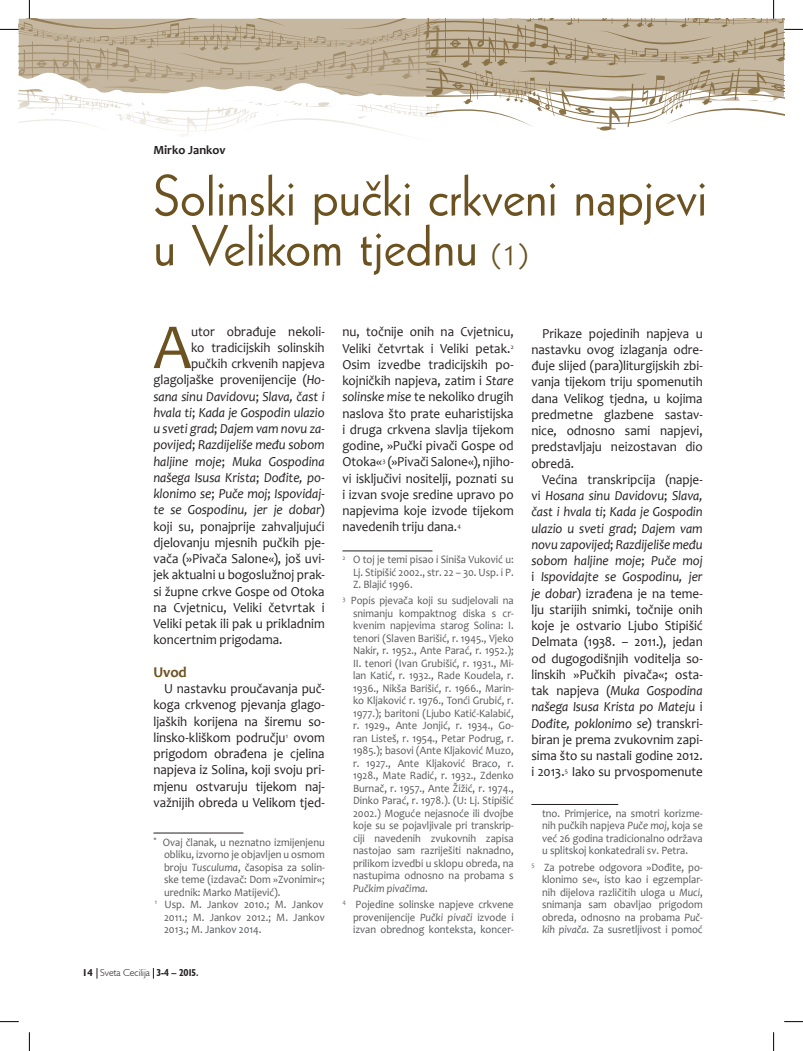
<style>
.page{position:relative;width:803px;height:1051px;background:#fff}
.page>*{position:absolute;margin:0;border:0;box-sizing:border-box;transform-origin:0 0}
.t1{font:64.88px "Candara";color:#6b5220;scale:.95 1}
.t2{font:56.25px/50px "Geometric 231 BT Roman C";color:#6b5220}
.t3{font:700 15px "Candara";color:#6b5220}
.t4{font:13.75px/16.2px "Candara";color:#231f20;text-align:justify;scale:.95 1}
.t5{font:italic 13.75px "Candara";letter-spacing:-.005em;color:#231f20;scale:.95 1}
.t6{font:700 12.5px "Candara";color:#231f20}
.t7{font:11.25px/12.5px "Candara";color:#57585a;text-align:justify;scale:.94 1}
.t8{font:300 10px "Humanist 521 BT";color:#231f20}
.s1{font-size:30px}
.s2{font-style:italic}
.s3{font-style:normal}
.s4{font-weight:700}
.s5{font-weight:700;font-stretch:condensed}
</style>
<div class="page">
<svg style="left:19px;top:19px;width:407px;height:47px;background:#bfaf97"></svg>
<svg style="left:19px;top:66px;width:407px;height:69px"></svg>
<svg style="left:426px;top:19px;width:358px;height:112px;fill:#c6b7a1"></svg>
<hr style="left:153px;top:833px;width:90px;height:1px;background:#231f20">
<hr style="left:342px;top:551px;width:90px;height:1px;background:#231f20">
<hr style="left:531px;top:804px;width:87px;height:1px;background:#231f20">
<svg style="left:0;top:29px;width:19px;height:1px"></svg>
<svg style="left:784px;top:29px;width:19px;height:1px"></svg>
<svg style="left:0;top:1021px;width:19px;height:1px"></svg>
<svg style="left:784px;top:1021px;width:19px;height:1px"></svg>
<svg style="left:29px;top:0;width:1px;height:19px"></svg>
<svg style="left:29px;top:1032px;width:1px;height:19px"></svg>
<svg style="left:773px;top:0;width:1px;height:19px"></svg>
<svg style="left:773px;top:1032px;width:1px;height:19px"></svg>
<p class="t6" style="left:153px;top:142px;width:74px">Mirko Jankov</p>
<h2 class="t2" style="left:153px;top:169px;width:555px">Solinski pučki crkveni napjevi u Velikom tjednu <span class="s1">(1)</span></h2>
<h1 class="t1" style="left:153px;top:306px;width:41px">A</h1>
<p class="t4" style="left:191px;top:323px;width:142px">utor obrađuje nekoli-</p>
<p class="t4" style="left:191px;top:339px;width:142px">ko tradicijskih solinskih</p>
<p class="t4" style="left:191px;top:355px;width:142px">pučkih crkvenih napjeva</p>
<p class="t4" style="left:153px;top:372px;width:182px">glagoljaške provenijencije (<span class="s2">Ho-</span></p>
<p class="t5" style="left:153px;top:387px;width:182px">sana sinu Davidovu<span class="s3">;</span> Slava, čast i</p>
<p class="t5" style="left:153px;top:404px;width:182px">hvala ti<span class="s3">;</span> Kada je Gospodin ulazio</p>
<p class="t5" style="left:153px;top:420px;width:182px">u sveti grad<span class="s3">;</span> Dajem vam novu za-</p>
<p class="t5" style="left:153px;top:436px;width:182px">povijed<span class="s3">;</span> Razdijeliše među sobom</p>
<p class="t5" style="left:153px;top:452px;width:182px">haljine moje<span class="s3">;</span> Muka Gospodina</p>
<p class="t5" style="left:153px;top:469px;width:182px">našega Isusa Krista<span class="s3">;</span> Dođite, po-</p>
<p class="t5" style="left:153px;top:485px;width:182px">klonimo se<span class="s3">;</span> Puče moj<span class="s3">;</span> Ispovidaj-</p>
<p class="t5" style="left:153px;top:501px;width:182px">te se Gospodinu, jer je dobar<span class="s3">)</span></p>
<p class="t4" style="left:153px;top:518px;width:182px">koji su, ponajprije zahvaljujući</p>
<p class="t4" style="left:153px;top:534px;width:182px">djelovanju mjesnih pučkih pje-</p>
<p class="t4" style="left:153px;top:550px;width:182px">vača (»Pivača Salone«), još uvi-</p>
<p class="t4" style="left:153px;top:567px;width:182px">jek aktualni u bogoslužnoj prak-</p>
<p class="t4" style="left:153px;top:583px;width:182px">si župne crkve Gospe od Otoka</p>
<p class="t4" style="left:153px;top:599px;width:182px">na Cvjetnicu, Veliki četvrtak i</p>
<p class="t4" style="left:153px;top:615px;width:182px">Veliki petak ili pak u prikladnim</p>
<p class="t4" style="left:153px;top:632px;width:137px">koncertnim prigodama.</p>
<p class="t3" style="left:153px;top:662px;width:35px">Uvod</p>
<p class="t4" style="left:153px;top:680px;width:182px;text-indent:11px">U nastavku proučavanja puč&shy;koga crkvenog pjevanja glago&shy;ljaških korijena na širemu so&shy;linsko-kliškom području<sup>1</sup> ovom prigodom obrađena je cjelina napjeva iz Solina, koji svoju pri&shy;mjenu ostvaruju tijekom naj&shy;važnijih obreda u Velikom tjed-</p>
<p class="t7" style="left:153px;top:835px;width:184px"><sup>*</sup> Ovaj članak, u neznatno izmijenjenu</p>
<p class="t7" style="left:164px;top:848px;width:172px">obliku, izvorno je objavljen u osmom</p>
<p class="t7" style="left:164px;top:860px;width:172px">broju <span class="s2">Tusculuma</span>, časopisa za solin-</p>
<p class="t7" style="left:164px;top:873px;width:172px">ske teme (izdavač: Dom »Zvonimir«;</p>
<p class="t7" style="left:164px;top:885px;width:126px">urednik: Marko Matijević).</p>
<p class="t7" style="left:155px;top:898px;width:181px"><sup>1</sup> Usp. M. Jankov 2010.; M. Jankov</p>
<p class="t7" style="left:164px;top:910px;width:172px">2011.; M. Jankov 2012.; M. Jankov</p>
<p class="t7" style="left:164px;top:923px;width:105px">2013.; M. Jankov 2014.</p>
<p class="t8" style="left:82px;top:966px;width:118px"><span class="s4">14</span> Sveta Cecilija <span class="s5">3-4 – 2015.</span></p>
<p class="t4" style="left:342px;top:324px;width:182px">nu, točnije onih na Cvjetnicu, Veliki četvrtak i Veliki petak.<sup>2<br></sup>Osim izvedbe tradicijskih po&shy;kojničkih napjeva, zatim i <span class="s2">Stare solinske mise</span> te nekoliko drugih naslova što prate euharistijska i druga crkvena slavlja tijekom godine, »Pučki pivači Gospe od Otoka«<sup>3</sup> (»Pivači Salone«), njiho&shy;vi isključivi nositelji, poznati su i izvan svoje sredine upravo po napjevima koje izvode tijekom navedenih triju dana.<sup>4</sup></p>
<p class="t7" style="left:353px;top:553px;width:172px;text-indent:-11px"><sup>2</sup> O toj je temi pisao i Siniša Vuković u:<br>Lj. Stipišić 2002., str. 22 – 30. Usp. i P.<br>Z. Blajić 1996.</p>
<p class="t7" style="left:353px;top:594px;width:172px;text-indent:-11px"><sup>3</sup> Popis pjevača koji su sudjelovali na snimanju kompaktnog diska s cr&shy;kvenim napjevima starog Solina: I. tenori (Slaven Barišić, r. 1945., Vjeko Nakir, r. 1952., Ante Parać, r. 1952.); II. tenori (Ivan Grubišić, r. 1931., Mi&shy;lan Katić, r. 1932., Rade Koudela, r.<br>1936., Nikša Barišić, r. 1966., Marin&shy;ko Kljaković r. 1976., Tonći Grubić, r.<br>1977.); baritoni (Ljubo Katić-Kalabić, r. 1929., Ante Jonjić, r. 1934., Go&shy;ran Listeš, r. 1954., Petar Podrug, r.<br>1985.); basovi (Ante Kljaković Muzo, r. 1927., Ante Kljaković Braco, r.<br>1928., Mate Radić, r. 1932., Zdenko Burnač, r. 1957., Ante Žižić, r. 1974., Dinko Parać, r. 1978.). (U: Lj. Stipišić 2002.) Moguće nejasnoće ili dvojbe koje su se pojavljivale pri transkrip&shy;ciji navedenih zvukovnih zapisa nastojao sam razriješiti naknadno, prilikom izvedbi u sklopu obreda, na nastupima odnosno na probama s <span class="s2">Pučkim pivačima</span>.</p>
<p class="t7" style="left:353px;top:898px;width:172px;text-indent:-11px"><sup>4</sup> Pojedine solinske napjeve crkvene provenijencije <span class="s2">Pučki pivači</span> izvode i izvan obrednog konteksta, koncer-</p>
<p class="t4" style="left:531px;top:325px;width:182px;text-indent:11px">Prikaze pojedinih napjeva u nastavku ovog izlaganja odre&shy;đuje slijed (para)liturgijskih zbi&shy;vanja tijekom triju spomenutih dana Velikog tjedna, u kojima predmetne glazbene sastav&shy;nice, odnosno sami napjevi, predstavljaju neizostavan dio obredā.</p>
<p class="t4" style="left:531px;top:471px;width:182px;text-indent:11px">Većina transkripcija (napje&shy;vi <span class="s2">Hosana sinu Davidovu</span>; <span class="s2">Slava, čast i hvala ti</span>; <span class="s2">Kada je Gospodin ulazio u sveti grad</span>; <span class="s2">Dajem vam novu zapovijed</span>; <span class="s2">Razdijeliše među sobom haljine moje</span>; <span class="s2">Puče moj </span>i <span class="s2">Ispovidajte se Gospodinu, jer je dobar</span>) izrađena je na teme&shy;lju starijih snimki, točnije onih koje je ostvario Ljubo Stipišić Delmata (1938. – 2011.), jedan od dugogodišnjih voditelja so&shy;linskih »Pučkih pivača«; osta&shy;tak napjeva (<span class="s2">Muka Gospodina našega Isusa Krista po Mateju</span> i <span class="s2">Dođite, poklonimo se</span>) transkri&shy;biran je prema zvukovnim zapi&shy;sima što su nastali godine 2012. i 2013.<sup>5</sup> Iako su prvospomenute</p>
<p class="t7" style="left:542px;top:807px;width:172px">tno. Primjerice, na smotri korizme&shy;nih pučkih napjeva <span class="s2">Puče moj</span>, koja se već 26 godina tradicionalno održava u splitskoj konkatedrali sv. Petra.</p>
<p class="t7" style="left:542px;top:860px;width:172px;text-indent:-11px"><sup>5</sup> Za potrebe odgovora »Dođite, po&shy;klonimo se«, isto kao i egzemplar&shy;nih dijelova različitih uloga u <span class="s2">Muci</span>, snimanja sam obavljao prigodom obreda, odnosno na probama <span class="s2">Puč&shy;kih pivača</span>. Za susretljivost i pomoć</p>
</div>
